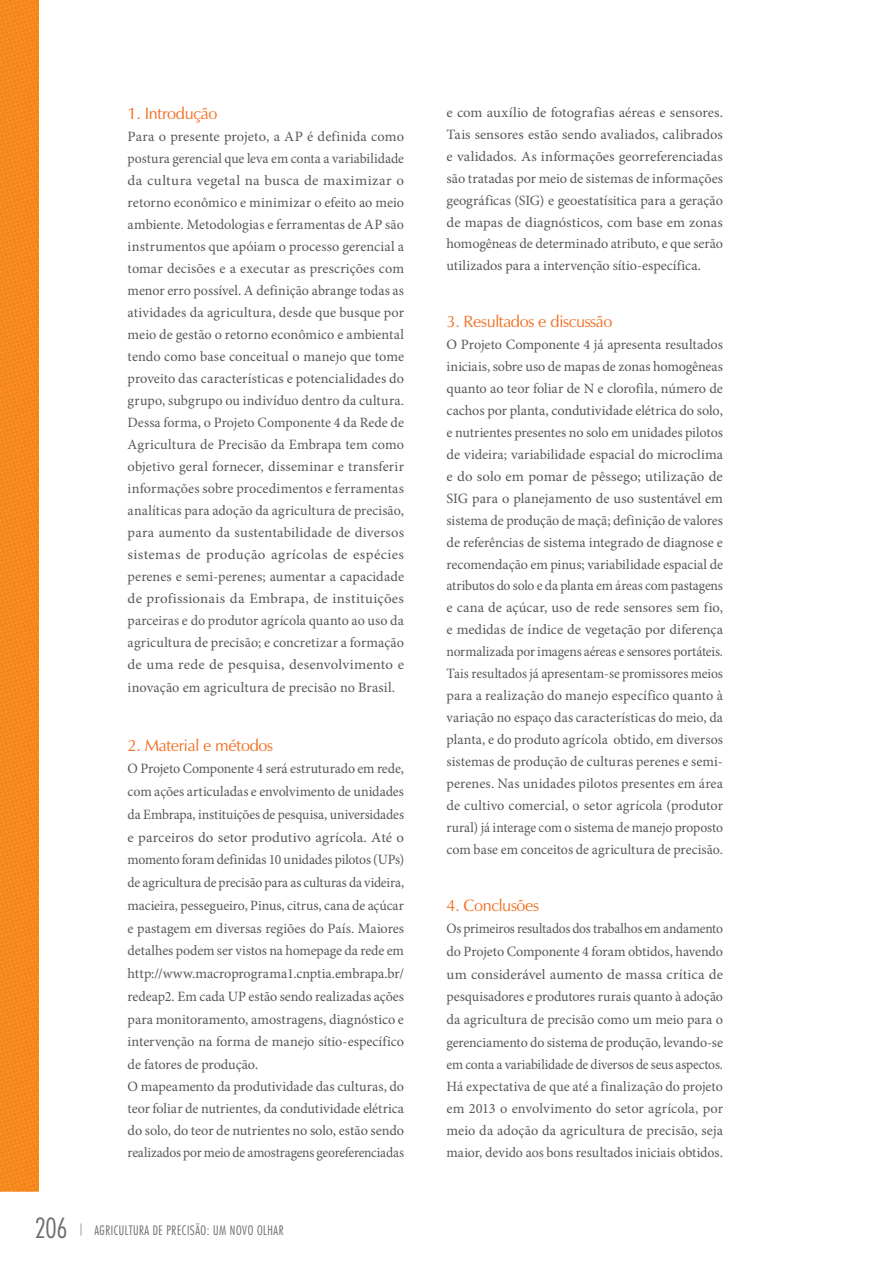
<style>
.page{position:relative;width:894px;height:1262px;background:#fff}
.page>*{position:absolute;margin:0;border:0;box-sizing:border-box;transform-origin:0 0}
.t1{font:300 condensed 27px "Futura";color:#6c6d70}
.t2{font:16.5px "Zapf Humanist 601 BT";letter-spacing:-.02em;color:#f36e21}
.Corpo{font:14.25px/22px "Minion Pro";letter-spacing:-.005em;color:#57585a;text-align:justify}
.Corpo-2{font:14.25px/21.9px "Minion Pro";letter-spacing:-.005em;color:#57585a;text-align:justify;scale:.96 1}
.Corpo-3{font:14.25px/22.6px "Minion Pro";letter-spacing:-.005em;color:#57585a;text-align:justify;scale:.95 1}
.t3{font:300 condensed 12.75px "Futura";letter-spacing:.04em;color:#6c6d70}
.s1{font-size:12px}
</style>
<div class="page">
<img style="left:0;top:0;width:38px;height:1191px">
<p class="t2" style="left:128px;top:103px;width:91px">1. Introdução</p>
<p class="Corpo" style="left:128px;top:126px;width:278px">Para o presente projeto, a AP é definida como postura gerencial que leva em conta a variabilidade da cultura vegetal na busca de maximizar o retorno econômico e minimizar o efeito ao meio ambiente. Metodologias e ferramentas de AP são instrumentos que apóiam o processo gerencial a tomar decisões e a executar as prescrições com menor erro possível. A definição abrange todas as atividades da agricultura, desde que busque por meio de gestão o retorno econômico e ambiental tendo como base conceitual o manejo que tome proveito das características e potencialidades do grupo, subgrupo ou indivíduo dentro da cultura.</p>
<p class="Corpo" style="left:128px;top:411px;width:278px">Dessa forma, o Projeto Componente 4 da Rede de Agricultura de Precisão da Embrapa tem como objetivo geral fornecer, disseminar e transferir informações sobre procedimentos e ferramentas analíticas para adoção da agricultura de precisão, para aumento da sustentabilidade de diversos sistemas de produção agrícolas de espécies perenes e semi-perenes; aumentar a capacidade de profissionais da Embrapa, de instituições parceiras e do produtor agrícola quanto ao uso da agricultura de precisão; e concretizar a formação de uma rede de pesquisa, desenvolvimento e inovação em agricultura de precisão no Brasil.</p>
<p class="t2" style="left:128px;top:735px;width:147px">2. Material e métodos</p>
<p class="Corpo" style="left:128px;top:757px;width:278px;line-height:22.8px">O Projeto Componente 4 será estruturado em rede, com ações articuladas e envolvimento de unidades da Embrapa, instituições de pesquisa, universidades e parceiros do setor produtivo agrícola. Até o momento foram definidas 10 unidades pilotos (UPs) de agricultura de precisão para as culturas da videira, macieira, pessegueiro, Pinus, citrus, cana de açúcar e pastagem em diversas regiões do País. Maiores detalhes podem ser vistos na homepage da rede em http://www.macroprograma1.cnptia.embrapa.br/ redeap2. Em cada UP estão sendo realizadas ações para monitoramento, amostragens, diagnóstico e intervenção na forma de manejo sítio-específico de fatores de produção.</p>
<p class="Corpo" style="left:128px;top:1075px;width:278px">O mapeamento da produtividade das culturas, do teor foliar de nutrientes, da condutividade elétrica do solo, do teor de nutrientes no solo, estão sendo realizados por meio de amostragens georeferenciadas</p>
<h1 class="t1" style="left:34px;top:1211px;width:35px">206</h1>
<p class="t3" style="left:80px;top:1222px;width:205px"><span class="s1">|</span> AGRICULTURA DE PRECISÃO: UM NOVO OLHAR</p>
<p class="Corpo" style="left:447px;top:101px;width:278px">e com auxílio de fotografias aéreas e sensores.<br>Tais sensores estão sendo avaliados, calibrados e validados. As informações georreferenciadas são tratadas por meio de sistemas de informações geográficas (SIG) e geoestatísitica para a geração de mapas de diagnósticos, com base em zonas homogêneas de determinado atributo, e que serão utilizados para a intervenção sítio-específica.</p>
<p class="t2" style="left:447px;top:311px;width:167px">3. Resultados e discussão</p>
<p class="Corpo" style="left:447px;top:333px;width:278px">O Projeto Componente 4 já apresenta resultados iniciais, sobre uso de mapas de zonas homogêneas quanto ao teor foliar de N e clorofila, número de cachos por planta, condutividade elétrica do solo, e nutrientes presentes no solo em unidades pilotos de videira; variabilidade espacial do microclima e do solo em pomar de pêssego; utilização de SIG para o planejamento de uso sustentável em sistema de produção de maçã; definição de valores de referências de sistema integrado de diagnose e recomendação em pinus; variabilidade espacial de atributos do solo e da planta em áreas com pastagens e cana de açúcar, uso de rede sensores sem fio, e medidas de índice de vegetação por diferença normalizada por imagens aéreas e sensores portáteis.</p>
<p class="Corpo-2" style="left:447px;top:662px;width:289px">Tais resultados já apresentam-se promissores meios para a realização do manejo específico quanto à variação no espaço das características do meio, da planta, e do produto agrícola obtido, em diversos sistemas de produção de culturas perenes e semi&shy;perenes. Nas unidades pilotos presentes em área de cultivo comercial, o setor agrícola (produtor rural) já interage com o sistema de manejo proposto com base em conceitos de agricultura de precisão.</p>
<p class="t2" style="left:447px;top:894px;width:94px">4. Conclusões</p>
<p class="Corpo-3" style="left:447px;top:917px;width:292px">Os primeiros resultados dos trabalhos em andamento do Projeto Componente 4 foram obtidos, havendo um considerável aumento de massa crítica de pesquisadores e produtores rurais quanto à adoção da agricultura de precisão como um meio para o gerenciamento do sistema de produção, levando-se em conta a variabilidade de diversos de seus aspectos.</p>
<p class="Corpo" style="left:447px;top:1075px;width:278px">Há expectativa de que até a finalização do projeto em 2013 o envolvimento do setor agrícola, por meio da adoção da agricultura de precisão, seja maior, devido aos bons resultados iniciais obtidos.</p>
</div>
